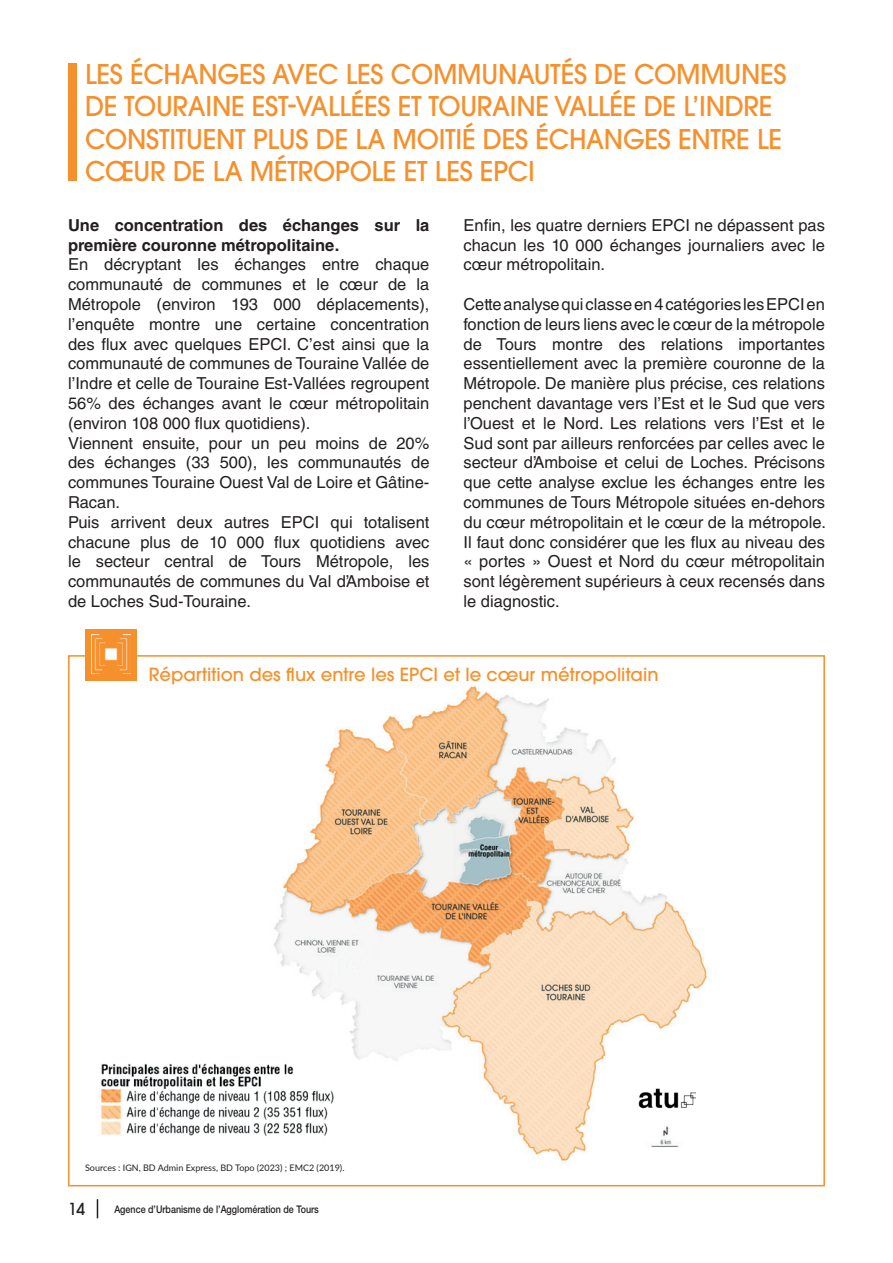
<style>
.page{position:relative;width:893px;height:1263px;background:#fff}
.page>*{position:absolute;margin:0;border:0;box-sizing:border-box;transform-origin:0 0}
.t1{font:500 27px/32.4px "ITC Avant Garde Pro";letter-spacing:-.01em;color:#f6902c}
.t2{font:500 18px "ITC Avant Garde Pro";color:#f6902c}
.t3{font:16.5px/19.8px "Helvetica LT Std";color:#231f20;text-align:justify}
.t4{font:700 16.5px/19.8px "Helvetica LT Std";color:#231f20}
.t5{font:500 16.5px "ITC Avant Garde Pro";color:#231f20;scale:.95 1}
.t6{font:500 10.5px "Helvetica Neue LT Std";color:#231f20;scale:.85 1}
.t7{font:9px "Lato";color:#231f20}
</style>
<div class="page">
<img style="left:274px;top:686px;width:433px;height:475px">
<img style="left:638px;top:1084px;width:58px;height:29px">
<div style="left:68px;top:64px;width:9px;height:117px;background:#f6902c"></div>
<div style="left:85px;top:629px;width:52px;height:52px;background:#f6902c"></div>
<img style="left:91px;top:635px;width:39px;height:39px">
<img style="left:100px;top:1052px;width:247px;height:97px">
<svg style="left:97px;top:1199px;width:1px;height:19px"></svg>
<h1 class="t1" style="left:85px;top:57px;width:703px">LES ÉCHANGES AVEC LES COMMUNAUTÉS DE COMMUNES DE TOURAINE EST-VALLÉES ET TOURAINE VALLÉE DE L’INDRE CONSTITUENT PLUS DE LA MOITIÉ DES ÉCHANGES ENTRE LE CŒUR DE LA MÉTROPOLE ET LES EPCI</h1>
<p class="t4" style="left:68px;top:215px;width:363px">Une concentration des échanges sur la première couronne métropolitaine.</p>
<p class="t3" style="left:68px;top:255px;width:363px;text-align:left">En décryptant les échanges entre chaque communauté de communes et le cœur de la Métropole (environ 193 000 déplacements), l’enquête montre une certaine concentration des flux avec quelques EPCI. C’est ainsi que la communauté de communes de Touraine Vallée de l’Indre et celle de Touraine Est-Vallées regroupent 56% des échanges avant le cœur métropolitain (environ 108 000 flux quotidiens).<br>Viennent ensuite, pour un peu moins de 20% des échanges (33 500), les communautés de communes Touraine Ouest Val de Loire et Gâtine-Racan.<br>Puis arrivent deux autres EPCI qui totalisent chacune plus de 10 000 flux quotidiens avec le secteur central de Tours Métropole, les communautés de communes du Val d’Amboise et de Loches Sud-Touraine.</p>
<p class="t3" style="left:463px;top:215px;width:363px">Enfin, les quatre derniers EPCI ne dépassent pas chacun les 10 000 échanges journaliers avec le cœur métropolitain.</p>
<p class="t3" style="left:463px;top:294px;width:364px">Cette analyse qui classe en 4 catégories les EPCI en fonction de leurs liens avec le cœur de la métropole de Tours montre des relations importantes essentiellement avec la première couronne de la Métropole. De manière plus précise, ces relations penchent davantage vers l’Est et le Sud que vers l’Ouest et le Nord. Les relations vers l’Est et le Sud sont par ailleurs renforcées par celles avec le secteur d’Amboise et celui de Loches. Précisons que cette analyse exclue les échanges entre les communes de Tours Métropole situées en-dehors du cœur métropolitain et le cœur de la métropole.<br>Il faut donc considérer que les flux au niveau des « portes » Ouest et Nord du cœur métropolitain sont légèrement supérieurs à ceux recensés dans le diagnostic.</p>
<p class="t2" style="left:149px;top:663px;width:511px">Répartition des flux entre les EPCI et le cœur métropolitain</p>
<p class="t7" style="left:85px;top:1161px;width:261px">Sources : IGN, BD Admin Express, BD Topo (2023) ; EMC2 (2019).</p>
<p class="t5" style="left:68px;top:1198px;width:20px">14</p>
<p class="t6" style="left:114px;top:1202px;width:242px">Agence d’Urbanisme de l’Agglomération de Tours</p>
</div>
